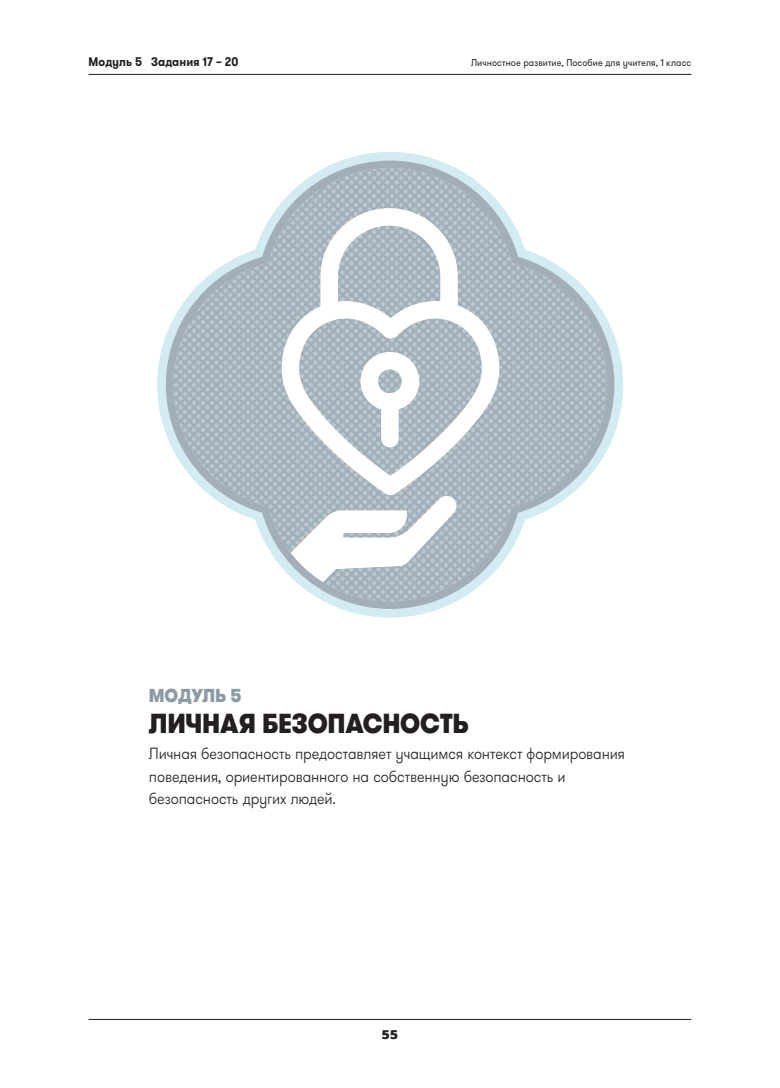
<style>
.page{position:relative;width:780px;height:1088px;background:#fff}
.page>*{position:absolute;margin:0;border:0;box-sizing:border-box;transform-origin:0 0}
.t1{font:900 27.5px "GT Walsheim Pro";letter-spacing:-.01em;color:#231f20;scale:.9 1}
.t2{font:900 18.75px "GT Walsheim Pro";letter-spacing:-.015em;color:#8b9ba5;scale:.9 1}
.t3{font:300 16.25px/22.5px "GT Walsheim Pro";letter-spacing:-.01em;color:#231f20;scale:.9 1}
.t4{font:700 12.5px "GT Walsheim Pro";letter-spacing:.005em;color:#231f20;scale:.9 1}
.t5{font:800 12.5px "Prompt";color:#231f20}
.t6{font:10px "GT Walsheim Pro";letter-spacing:.01em;color:#231f20;scale:.9 1}
</style>
<div class="page">
<svg style="left:157px;top:152px;width:466px;height:466px"></svg>
<svg style="left:166px;top:161px;width:448px;height:448px"></svg>
<svg style="left:270px;top:199px;width:238px;height:309px"></svg>
<svg style="left:282px;top:496px;width:175px;height:97px"></svg>
<hr style="left:89px;top:1019px;width:602px;height:1px;background:#231f20">
<hr style="left:89px;top:74px;width:602px;height:1px;background:#231f20">
<p class="t4" style="left:89px;top:54px;width:168px">Модуль 5 Задания 17 – 20</p>
<p class="t6" style="left:471px;top:56px;width:246px">Личностное развитие, Пособие для учителя, 1 класс</p>
<p class="t2" style="left:149px;top:683px;width:104px">МОДУЛЬ 5</p>
<h1 class="t1" style="left:149px;top:705px;width:357px">ЛИЧНАЯ БЕЗОПАСНОСТЬ</h1>
<p class="t3" style="left:149px;top:743px;width:530px">Личная безопасность предоставляет учащимся контекст формирования поведения, ориентированного на собственную безопасность и безопасность других людей.</p>
<p class="t5" style="left:382px;top:1025px;width:17px">55</p>
</div>
